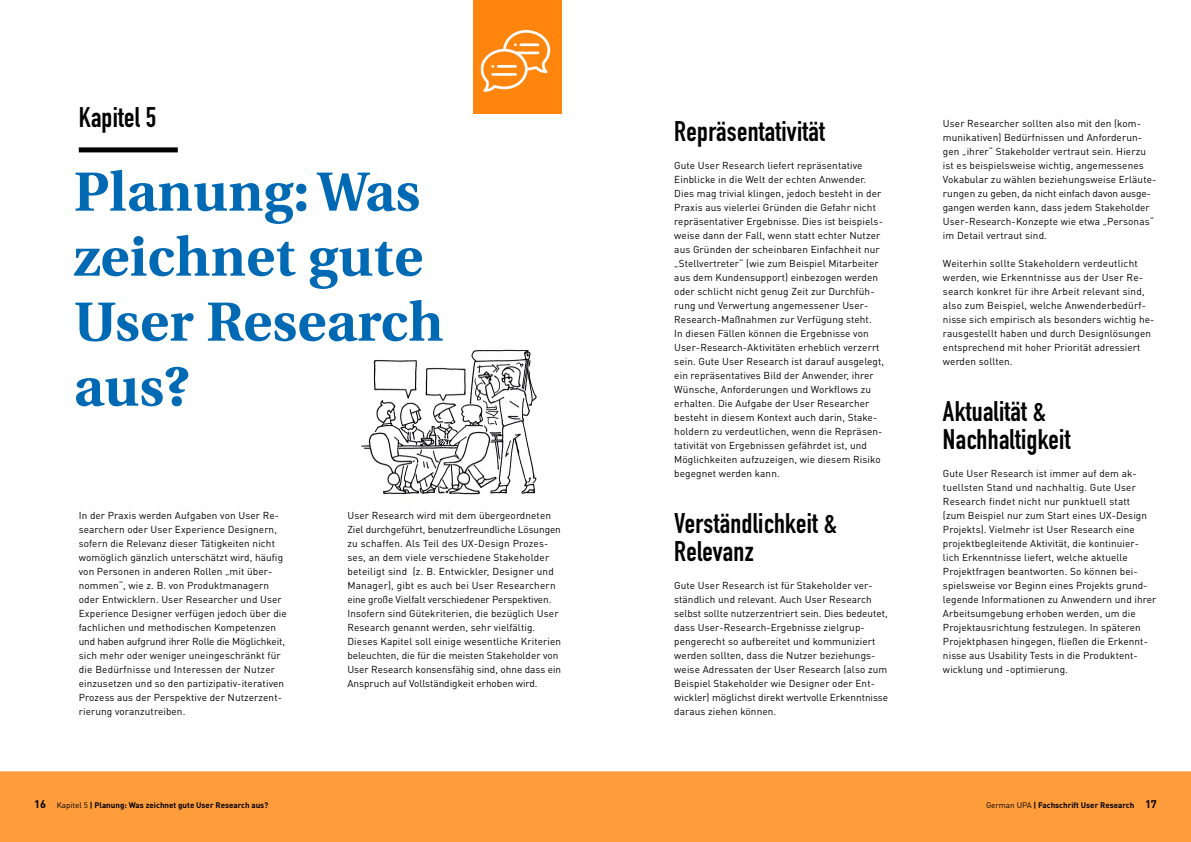
<style>
.page{position:relative;width:1191px;height:842px;background:#fff}
.page>*{position:absolute;margin:0;border:0;box-sizing:border-box;transform-origin:0 0}
.Headline_Kapitelanfa{font:700 55px/65px "Heuristica";letter-spacing:.01em;color:#0069b4}
.Headline_2{font:700 28px/28px "DIN Condensed";letter-spacing:.01em;color:#000}
.t1{font:700 11px "DIN Pro";color:#000}
.Fließtext{font:10px/14px "DIN Pro";letter-spacing:.01em;color:#000}
.t2{font:700 8px "DIN Pro";color:#000}
.s1{font-weight:400}
.s2{font-size:11px}
</style>
<div class="page">
<div style="left:0;top:771px;width:1191px;height:71px;background:#ff9d3d"></div>
<div style="left:79px;top:147px;width:99px;height:5px;background:#000"></div>
<img style="left:361px;top:349px;width:176px;height:146px">
<div style="left:473px;top:0;width:88px;height:113px;background:#ff850d"></div>
<svg style="left:480px;top:30px;width:70px;height:62px"></svg>
<hr style="left:497px;top:65px;width:20px;height:3px;background:#fff">
<hr style="left:491px;top:73px;width:26px;height:3px;background:#fff">
<hr style="left:519px;top:43px;width:20px;height:3px;background:#fff">
<h2 class="Headline_2" style="left:79px;top:103px;width:79px">Kapitel 5</h2>
<h1 class="Headline_Kapitelanfa" style="left:74px;top:157px;width:371px">Planung: Was zeichnet gute<br>User Research aus?</h1>
<p class="Fließtext" style="left:79px;top:508px;width:210px">In der Praxis werden Aufgaben von User Re&shy;searchern oder User Experience Designern, sofern die Relevanz dieser Tätigkeiten nicht womöglich gänzlich unterschätzt wird, häufig von Personen in anderen Rollen „mit über&shy;nommen“, wie z. B. von Produktmanagern oder Entwicklern. User Researcher und User Experience Designer verfügen jedoch über die fachlichen und methodischen Kompetenzen und haben aufgrund ihrer Rolle die Möglichkeit, sich mehr oder weniger uneingeschränkt für die Bedürfnisse und Interessen der Nutzer einzusetzen und so den partizipativ-iterativen Prozess aus der Perspektive der Nutzerzent&shy;rierung voranzutreiben.</p>
<p class="Fließtext" style="left:347px;top:508px;width:215px">User Research wird mit dem übergeordneten Ziel durchgeführt, benutzerfreundliche Lösungen zu schaffen. Als Teil des UX-Design Prozes&shy;ses, an dem viele verschiedene Stakeholder beteiligt sind (z. B. Entwickler, Designer und Manager), gibt es auch bei User Researchern eine große Vielfalt verschiedener Perspektiven.<br>Insofern sind Gütekriterien, die bezüglich User Research genannt werden, sehr vielfältig.<br>Dieses Kapitel soll einige wesentliche Kriterien beleuchten, die für die meisten Stakeholder von User Research konsensfähig sind, ohne dass ein Anspruch auf Vollständigkeit erhoben wird.</p>
<h2 class="Headline_2" style="left:674px;top:117px;width:152px">Repräsentativität</h2>
<p class="Fließtext" style="left:674px;top:158px;width:211px">Gute User Research liefert repräsentative Einblicke in die Welt der echten Anwender.<br>Dies mag trivial klingen, jedoch besteht in der Praxis aus vielerlei Gründen die Gefahr nicht repräsentativer Ergebnisse. Dies ist beispiels&shy;weise dann der Fall, wenn statt echter Nutzer aus Gründen der scheinbaren Einfachheit nur „Stellvertreter“ (wie zum Beispiel Mitarbeiter aus dem Kundensupport) einbezogen werden oder schlicht nicht genug Zeit zur Durchfüh&shy;rung und Verwertung angemessener User-Research-Maßnahmen zur Verfügung steht.<br>In diesen Fällen können die Ergebnisse von User-Research-Aktivitäten erheblich verzerrt sein. Gute User Research ist darauf ausgelegt, ein repräsentatives Bild der Anwender, ihrer Wünsche, Anforderungen und Workflows zu erhalten. Die Aufgabe der User Researcher besteht in diesem Kontext auch darin, Stake&shy;holdern zu verdeutlichen, wenn die Repräsen&shy;tativität von Ergebnissen gefährdet ist, und Möglichkeiten aufzuzeigen, wie diesem Risiko begegnet werden kann.</p>
<h2 class="Headline_2" style="left:674px;top:509px;width:164px">Verständlichkeit &amp;<br>Relevanz</h2>
<p class="Fließtext" style="left:674px;top:578px;width:215px">Gute User Research ist für Stakeholder ver&shy;ständlich und relevant. Auch User Research selbst sollte nutzerzentriert sein. Dies bedeutet, dass User-Research-Ergebnisse zielgrup&shy;pengerecht so aufbereitet und kommuniziert werden sollten, dass die Nutzer beziehungs&shy;weise Adressaten der User Research (also zum Beispiel Stakeholder wie Designer oder Ent&shy;wickler) möglichst direkt wertvolle Erkenntnisse daraus ziehen können.</p>
<p class="Fließtext" style="left:943px;top:116px;width:215px">User Researcher sollten also mit den (kom&shy;munikativen) Bedürfnissen und Anforderun&shy;gen „ihrer“ Stakeholder vertraut sein. Hierzu ist es beispielsweise wichtig, angemessenes Vokabular zu wählen beziehungsweise Erläute&shy;rungen zu geben, da nicht einfach davon ausge&shy;gangen werden kann, dass jedem Stakeholder User-Research-Konzepte wie etwa „Personas“ im Detail vertraut sind.</p>
<p class="Fließtext" style="left:943px;top:256px;width:213px">Weiterhin sollte Stakeholdern verdeutlicht werden, wie Erkenntnisse aus der User Re&shy;search konkret für ihre Arbeit relevant sind, also zum Beispiel, welche Anwenderbedürf&shy;nisse sich empirisch als besonders wichtig he&shy;rausgestellt haben und durch Designlösungen entsprechend mit hoher Priorität adressiert werden sollten.</p>
<h2 class="Headline_2" style="left:943px;top:397px;width:129px">Aktualität &amp;<br>Nachhaltigkeit</h2>
<p class="Fließtext" style="left:943px;top:466px;width:215px">Gute User Research ist immer auf dem ak&shy;tuellsten Stand und nachhaltig. Gute User Research findet nicht nur punktuell statt<br>(zum Beispiel nur zum Start eines UX-Design Projekts). Vielmehr ist User Research eine projektbegleitende Aktivität, die kontinuier&shy;lich Erkenntnisse liefert, welche aktuelle Projektfragen beantworten. So können bei&shy;spielsweise vor Beginn eines Projekts grund&shy;legende Informationen zu Anwendern und ihrer Arbeitsumgebung erhoben werden, um die Projektausrichtung festzulegen. In späteren Projektphasen hingegen, fließen die Erkennt&shy;nisse aus Usability Tests in die Produktent&shy;wicklung und -optimierung.</p>
<p class="t1" style="left:34px;top:796px;width:13px">16</p>
<p class="t2" style="left:57px;top:799px;width:213px"><span class="s1">Kapitel 5</span> | Planung: Was zeichnet gute User Research aus?</p>
<p class="t2" style="left:986px;top:799px;width:172px"><span class="s1">German UPA</span> | Fachschrift User Research <span class="s2">17</span></p>
</div>
